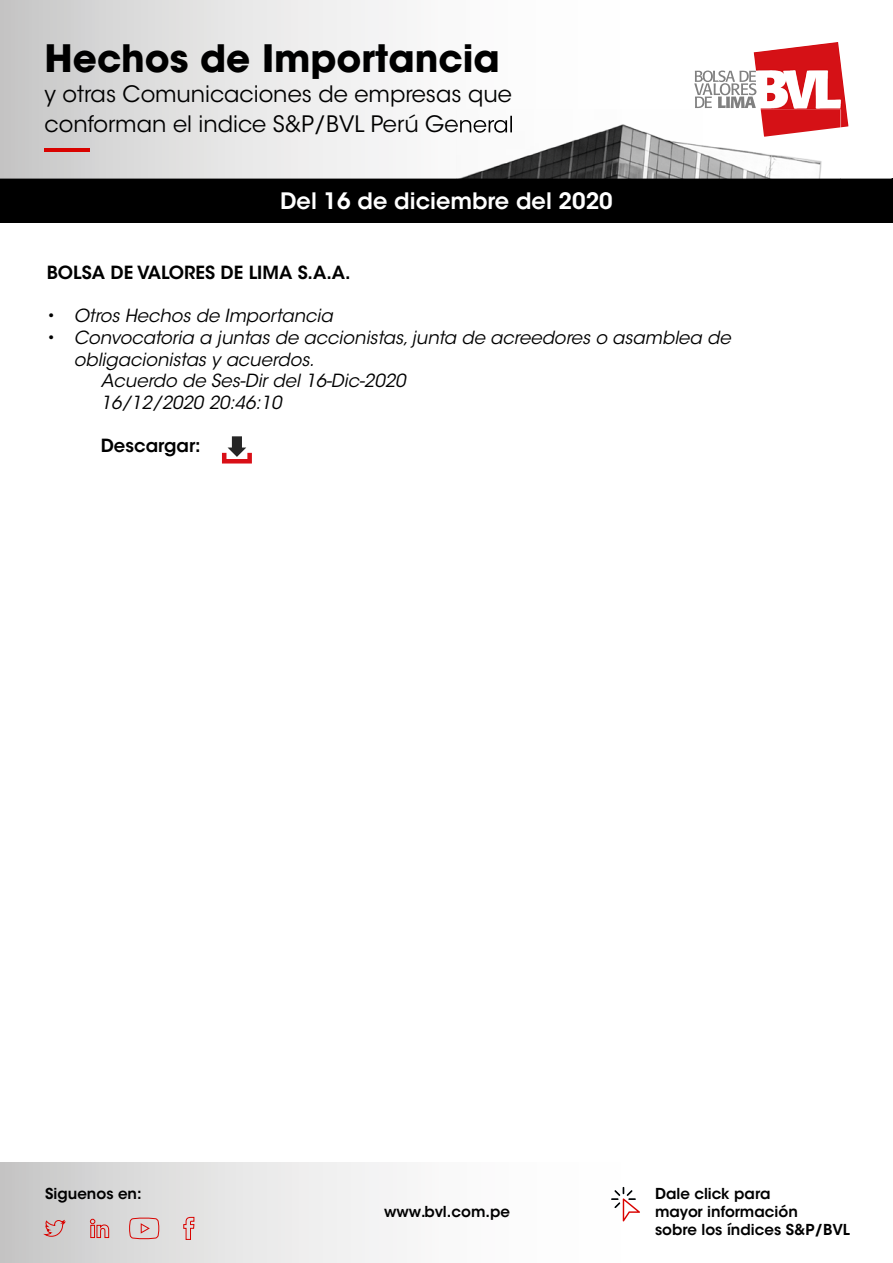
<style>
.page{position:relative;width:893px;height:1263px;background:#fff}
.page>*{position:absolute;margin:0;border:0;box-sizing:border-box;transform-origin:0 0}
.t1{font:700 37.5px "ITC Avant Garde Std";color:#000}
.t2{font:22.5px/30px "ITC Avant Garde Std";color:#000}
.t3{font:600 22.5px "ITC Avant Garde Std";color:#fff}
.t4{font:italic 18px "ITC Avant Garde Std";color:#000}
.t5{font:600 18px "ITC Avant Garde Std";color:#000}
.t6{font:600 15px/18px "ITC Avant Garde Std";color:#000}
.s1{font-style:normal}
</style>
<div class="page">
<div style="left:0;top:179px;width:893px;height:44px;background:#000"></div>
<svg style="left:0;top:0;width:892px;height:179px"></svg>
<img style="left:754px;top:42px;width:94px;height:85px">
<svg style="left:694px;top:71px;width:62px;height:37px"></svg>
<img style="left:456px;top:109px;width:384px;height:70px">
<img style="left:456px;top:115px;width:56px;height:20px">
<img style="left:456px;top:116px;width:56px;height:17px">
<img style="left:761px;top:109px;width:79px;height:28px">
<hr style="left:45px;top:148px;width:45px;height:3px;background:#d90300">
<svg style="left:1px;top:1162px;width:623px;height:101px"></svg>
<svg style="left:44px;top:1216px;width:151px;height:24px;background:#d7c1c0"></svg>
<svg style="left:611px;top:1187px;width:29px;height:34px"></svg>
<svg style="left:222px;top:436px;width:30px;height:27px"></svg>
<h1 class="t1" style="left:45px;top:34px;width:457px">Hechos de Importancia</h1>
<p class="t2" style="left:45px;top:80px;width:470px">y otras Comunicaciones de empresas que conforman el indice S&amp;P/BVL Perú General</p>
<p class="t3" style="left:280px;top:187px;width:334px">Del 16 de diciembre del 2020</p>
<p class="t5" style="left:47px;top:261px;width:305px">BOLSA DE VALORES DE LIMA S.A.A.</p>
<p class="t4" style="left:47px;top:305px;width:287px"><span class="s1">•</span> Otros Hechos de Importancia</p>
<p class="t4" style="left:47px;top:326px;width:685px"><span class="s1">•</span> Convocatoria a juntas de accionistas, junta de acreedores o asamblea de</p>
<p class="t4" style="left:74px;top:348px;width:242px">obligacionistas y acuerdos.</p>
<p class="t4" style="left:101px;top:370px;width:306px">Acuerdo de Ses-Dir del 16-Dic-2020</p>
<p class="t4" style="left:101px;top:391px;width:182px">16/12/2020 20:46:10</p>
<p class="t5" style="left:101px;top:434px;width:102px">Descargar:</p>
<p class="t6" style="left:45px;top:1185px;width:98px">Siguenos en:</p>
<p class="t6" style="left:655px;top:1185px;width:196px">Dale click para<br>mayor información<br>sobre los índices S&amp;P/BVL</p>
<p class="t6" style="left:384px;top:1203px;width:127px">www.bvl.com.pe</p>
</div>
